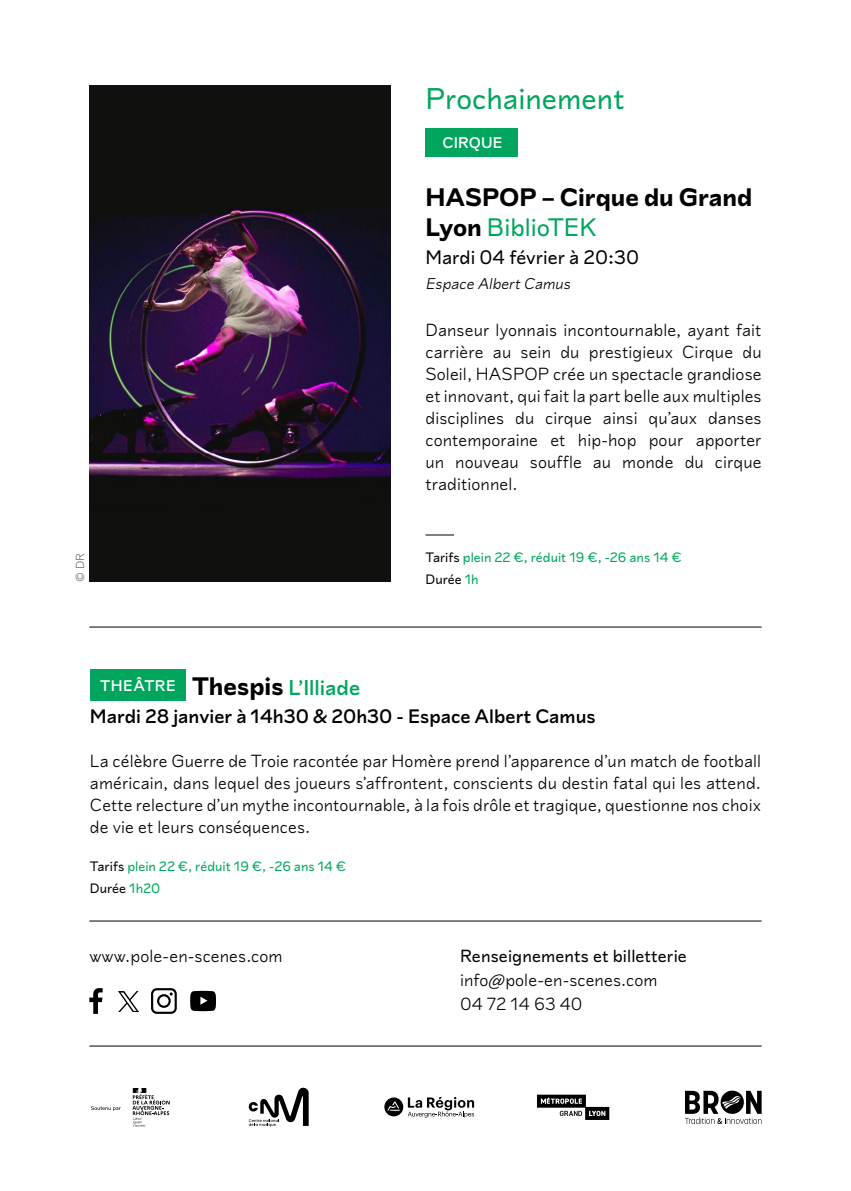
<style>
.page{position:relative;width:851px;height:1191px;background:#fff}
.page>*{position:absolute;margin:0;border:0;box-sizing:border-box;transform-origin:0 0}
.t1{font:30.8px "Lyyra Standard";color:#00a65d}
.t2{font:700 26px/30px "Lyyra Standard";color:#000}
.t3{font:500 22px "Lyyra Standard";color:#00a65d}
.t4{font:500 20px "Lyyra Standard";color:#000}
.t5{font:20px "Lyyra Standard";color:#000}
.t6{font:300 18px/22px "Lyyra Standard";letter-spacing:.005em;color:#000;text-align:justify}
.t7{font:18px "Lyyra Standard";letter-spacing:.005em;color:#000}
.t8{font:italic 300 16px "Lyyra Standard";color:#000}
.t9{font:500 15.8px "Lyyra Standard";letter-spacing:.03em;color:#fff}
.t10{font:500 15.8px "Lyyra Standard";letter-spacing:.01em;color:#fff}
.t11{font:14px/22px "Lyyra Standard";color:#00a65d}
.t12{font:300 12px "Lyyra Standard";color:#706f6f}
.s1{font-weight:400;color:#00a65d}
.s2{color:#000}
.s3{font-weight:700;font-size:26px;color:#000}
</style>
<div class="page">
<svg style="left:190px;top:990px;width:26px;height:21px"></svg>
<svg style="left:89px;top:988px;width:14px;height:26px"></svg>
<svg style="left:151px;top:988px;width:26px;height:26px"></svg>
<hr style="left:89px;top:920px;width:672px;height:1px;background:#000">
<hr style="left:89px;top:1045px;width:672px;height:1px;background:#000">
<img style="left:89px;top:85px;width:302px;height:497px">
<hr style="left:89px;top:626px;width:672px;height:1px;background:#000">
<div style="left:90px;top:669px;width:96px;height:31px;background:#00a65d"></div>
<img style="left:118px;top:991px;width:20px;height:20px">
<div style="left:425px;top:129px;width:93px;height:28px;background:#00a65d"></div>
<svg style="left:425px;top:534px;width:29px;height:1px"></svg>
<svg style="left:384px;top:1097px;width:90px;height:20px"></svg>
<svg style="left:537px;top:1094px;width:72px;height:26px"></svg>
<svg style="left:685px;top:1090px;width:76px;height:34px"></svg>
<svg style="left:91px;top:1106px;width:30px;height:4px"></svg>
<svg style="left:132px;top:1088px;width:38px;height:38px"></svg>
<svg style="left:249px;top:1087px;width:59px;height:39px"></svg>
<p class="t12" style="left:73px;top:582px;width:30px;rotate:-90deg">© DR</p>
<h1 class="t1" style="left:425px;top:81px;width:201px">Prochainement</h1>
<p class="t10" style="left:442px;top:133px;width:62px">CIRQUE</p>
<h2 class="t2" style="left:425px;top:182px;width:328px">HASPOP – Cirque du Grand<br>Lyon <span class="s1">BiblioTEK</span></h2>
<p class="t5" style="left:425px;top:245px;width:215px">Mardi 04 février à 20:30</p>
<p class="t8" style="left:425px;top:274px;width:149px">Espace AlbertCamus</p>
<p class="t6" style="left:425px;top:319px;width:337px">Danseur lyonnais incontournable, ayant fait carrière au sein du prestigieux Cirque du Soleil, HASPOP crée un spectacle grandiose et innovant, qui fait la part belle aux multiples disciplines du cirque ainsi qu’aux danses contemporaine et hip-hop pour apporter un nouveau souffle au monde du cirque traditionnel.</p>
<p class="t11" style="left:425px;top:546px;width:258px"><span class="s2">Tarifs</span> plein 22 €, réduit 19 €, -26 ans 14 €<br><span class="s2">Durée</span> 1h</p>
<p class="t9" style="left:100px;top:675px;width:77px">THEÂTRE</p>
<p class="t3" style="left:192px;top:674px;width:170px"><span class="s3">Thespis</span> L’Illiade</p>
<p class="t4" style="left:90px;top:704px;width:507px">Mardi 28 janvier à 14h30 &amp; 20h30 - Espace Albert Camus</p>
<p class="t6" style="left:90px;top:750px;width:672px">La célèbre Guerre de Troie racontée par Homère prend l’apparence d’un match de football américain, dans lequel des joueurs s’affrontent, conscients du destin fatal qui les attend.<br>Cette relecture d’un mythe incontournable, à la fois drôle et tragique, questionne nos choix de vie et leurs conséquences.</p>
<p class="t11" style="left:90px;top:855px;width:258px"><span class="s2">Tarifs</span> plein 22 €, réduit 19 €, -26 ans 14 €<br><span class="s2">Durée</span> 1h20</p>
<p class="t6" style="left:89px;top:945px;width:195px">www.pole-en-scenes.com</p>
<p class="t7" style="left:460px;top:945px;width:228px">Renseignements et billetterie</p>
<p class="t6" style="left:460px;top:968px;width:199px;line-height:24px">info@pole-en-scenes.com<br>04 72 14 63 40</p>
</div>
